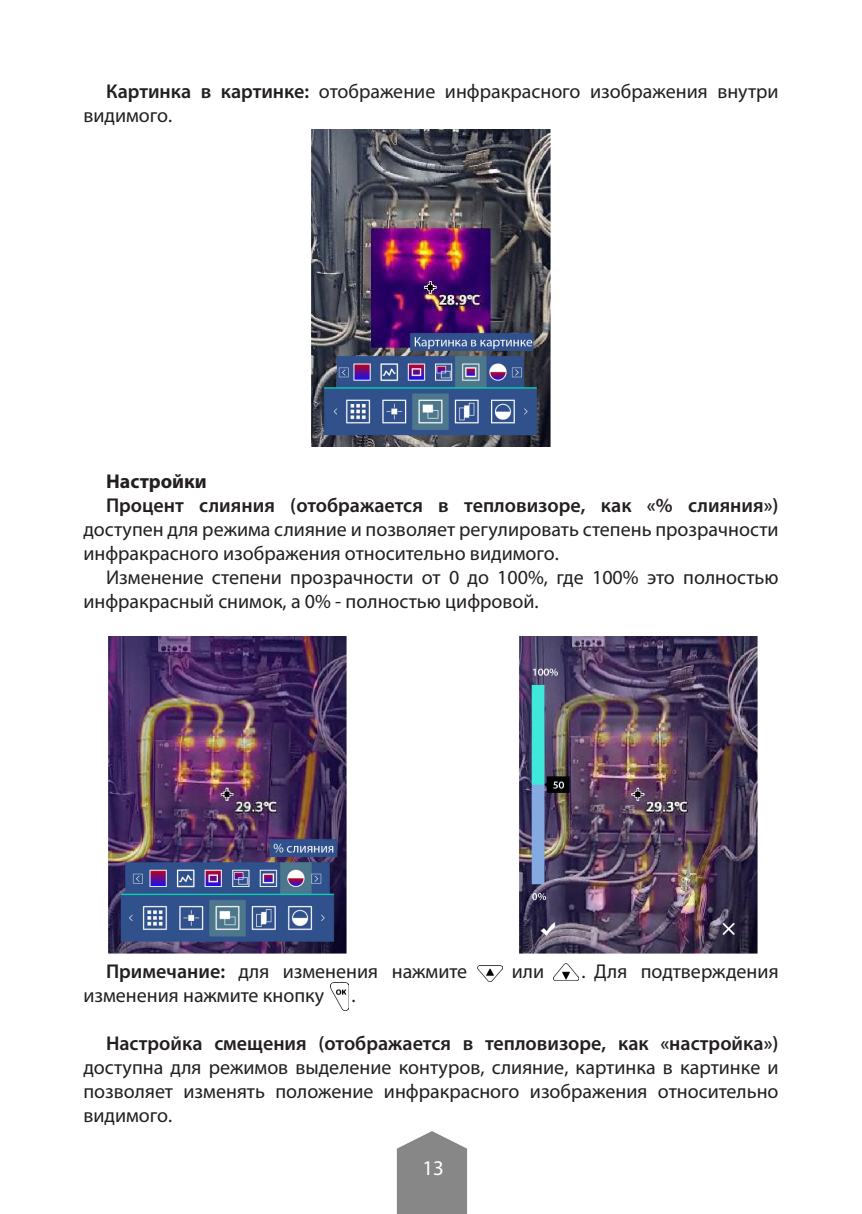
<style>
.page{position:relative;width:862px;height:1214px;background:#fff}
.page>*{position:absolute;margin:0;border:0;box-sizing:border-box;transform-origin:0 0}
.t1{font:21px "Myriad Pro";color:#fff}
.t2{font:20px/24px "Myriad Pro";color:#231f20}
.t3{font:600 20px "Myriad Pro";color:#231f20}
.t4{font:700 20px "Myriad Pro";color:#231f20}
.s1{font-weight:600}
</style>
<div class="page">
<svg style="left:397px;top:1131px;width:70px;height:82px;background:#939393"></svg>
<img style="left:312px;top:130px;width:238px;height:317px">
<img style="left:109px;top:636px;width:238px;height:317px">
<img style="left:519px;top:636px;width:238px;height:317px">
<img style="left:477px;top:965px;width:25px;height:16px">
<img style="left:553px;top:963px;width:25px;height:17px">
<img style="left:330px;top:982px;width:18px;height:28px">
<p class="t2" style="left:83px;top:79px;width:697px;text-indent:23px"><span class="s1">Картинка в картинке:</span> отображение инфракрасного изображения внутри видимого.</p>
<p class="t4" style="left:106px;top:468px;width:102px">Настройки</p>
<p class="t3" style="left:106px;top:492px;width:674px">Процент слияния (отображается в тепловизоре, как «% слияния»)</p>
<p class="t2" style="left:83px;top:517px;width:697px">доступен для режима слияние и позволяет регулировать степень прозрачности инфракрасного изображения относительно видимого.</p>
<p class="t2" style="left:83px;top:565px;width:696px;text-indent:23px">Изменение степени прозрачности от 0 до 100%, где 100% это полностью инфракрасный снимок, а 0% - полностью цифровой.</p>
<p class="t2" style="left:106px;top:958px;width:363px"><span class="s1">Примечание:</span> для изменения нажмите</p>
<p class="t2" style="left:512px;top:958px;width:34px">или</p>
<p class="t2" style="left:581px;top:958px;width:199px">. Для подтверждения</p>
<p class="t2" style="left:83px;top:982px;width:242px">изменения нажмите кнопку</p>
<p class="t2" style="left:351px;top:982px;width:6px">.</p>
<p class="t3" style="left:106px;top:1030px;width:674px">Настройка смещения (отображается в тепловизоре, как «настройка»)</p>
<p class="t2" style="left:83px;top:1054px;width:697px;text-align:justify">доступна для режимов выделение контуров, слияние, картинка в картинке и позволяет изменять положение инфракрасного изображения относительно видимого.</p>
<p class="t1" style="left:422px;top:1155px;width:23px">13</p>
</div>
